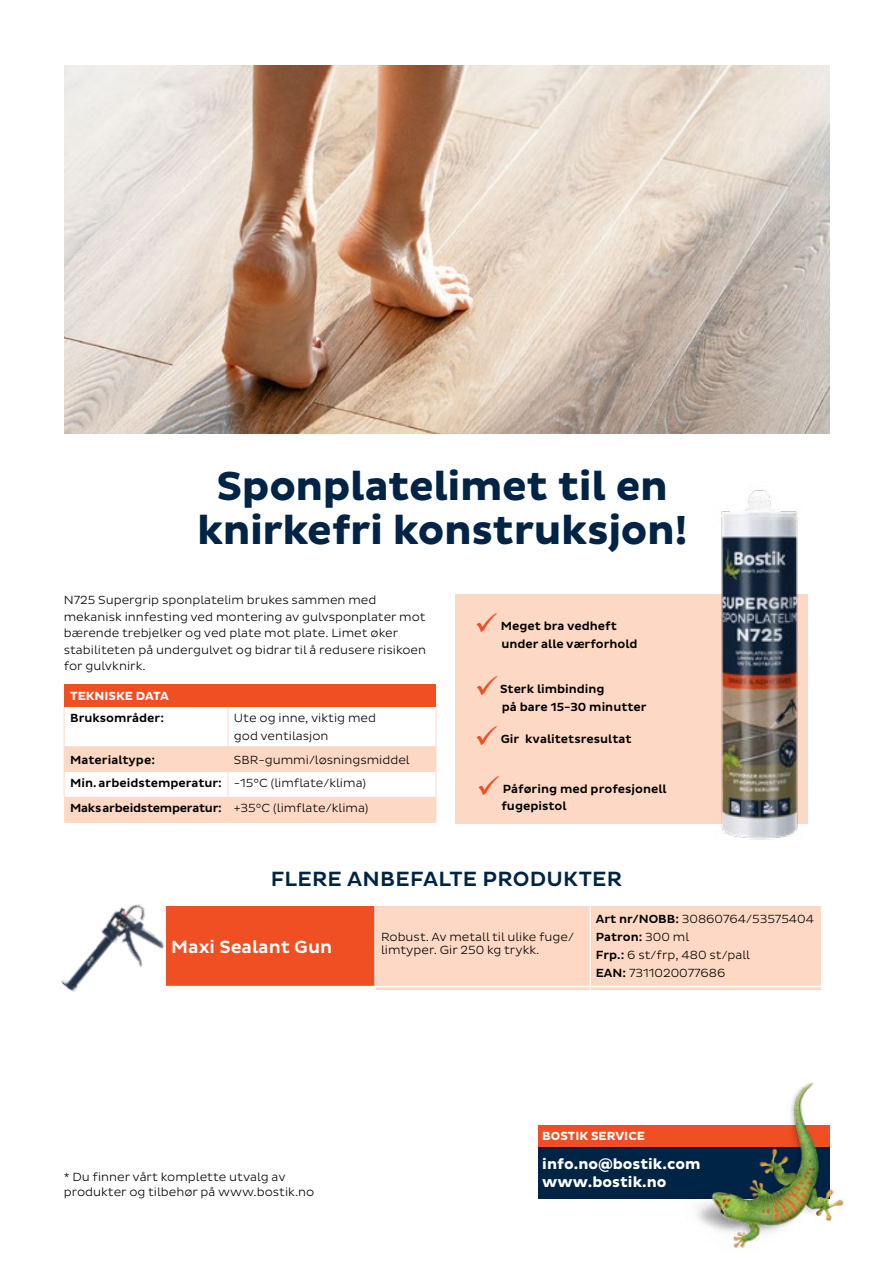
<style>
.page{position:relative;width:893px;height:1263px;background:#fff}
.page>*{position:absolute;margin:0;border:0;box-sizing:border-box;transform-origin:0 0}
.t1{font:700 41.25px/43.3px "Bostik";letter-spacing:-.01em;color:#002446;text-align:center}
.t2{font:500 21px "Bostik";letter-spacing:.01em;color:#002446}
.t3{font:500 18px "Bostik";color:#fff}
.t4{font:700 15px/17.9px "Bostik";color:#fff}
.t5{font:300 12px/18px "Bostik";color:#000}
.t6{font:500 12px/18px "Bostik";color:#000}
.t7{font:500 12px "Bostik";letter-spacing:-.02em;color:#000}
.t8{font:700 12px "Bostik";color:#fff}
.s1{font-weight:500}
.s2{font-weight:300}
.s3{color:#f04e23}
</style>
<div class="page">
<img style="left:64px;top:66px;width:765px;height:368px">
<img style="left:61px;top:904px;width:103px;height:88px">
<div style="left:455px;top:594px;width:353px;height:229px;background:#fdd8c4"></div>
<div style="left:64px;top:685px;width:372px;height:22px;background:#f04e23"></div>
<hr style="left:436px;top:707px;width:1px;height:39px;background:#fdd8c4">
<hr style="left:228px;top:822px;width:208px;height:1px;background:#fdd8c4">
<hr style="left:64px;top:707px;width:1px;height:39px;background:#fdd8c4">
<hr style="left:228px;top:707px;width:1px;height:39px;background:#fdd8c4">
<svg style="left:64px;top:746px;width:373px;height:76px"></svg>
<hr style="left:64px;top:822px;width:164px;height:1px;background:#fdd8c4">
<div style="left:165px;top:906px;width:210px;height:80px;background:#f04e23"></div>
<div style="left:376px;top:906px;width:445px;height:84px;background:#fdd8c4"></div>
<hr style="left:590px;top:906px;width:1px;height:80px;background:#fff">
<hr style="left:590px;top:986px;width:232px;height:1px;background:#fff">
<hr style="left:375px;top:986px;width:215px;height:1px;background:#fff">
<hr style="left:590px;top:987px;width:1px;height:81px;background:#fff">
<hr style="left:164px;top:906px;width:2px;height:80px;background:#fff">
<hr style="left:374px;top:906px;width:2px;height:80px;background:#fff">
<div style="left:538px;top:1125px;width:291px;height:22px;background:#f04e23"></div>
<div style="left:538px;top:1147px;width:291px;height:51px;background:#002446"></div>
<img style="left:683px;top:1082px;width:161px;height:166px">
<img style="left:713px;top:490px;width:92px;height:350px">
<h1 class="t1" style="left:197px;top:466px;width:492px">Sponplatelimet til en knirkefri konstruksjon!</h1>
<p class="t5" style="left:64px;top:592px;width:364px;line-height:16.5px">N725 Supergrip sponplatelim brukes sammen med mekanisk innfesting ved montering av gulvsponplater mot bærende trebjelker og ved plate mot plate. Limet øker stabiliteten på undergulvet og bidrar til å redusere risikoen for gulvknirk.</p>
<p class="t8" style="left:70px;top:689px;width:100px">TEKNISKE DATA</p>
<p class="t6" style="left:70px;top:709px;width:95px">Bruksområder:</p>
<p class="t5" style="left:234px;top:709px;width:144px">Ute og inne, viktig med god ventilasjon</p>
<p class="t6" style="left:70px;top:751px;width:86px">Materialtype:</p>
<p class="t5" style="left:70px;top:748px;width:341px;line-height:23.4px;text-indent:164px">SBR-gummi/løsningsmiddel<br><span class="s1">Min. arbeidstemperatur:</span> -15°C (limflate/klima)</p>
<p class="t7" style="left:70px;top:801px;width:300px">Maks arbeidstemperatur: <span class="s2">+35°C (limflate/klima)</span></p>
<p class="t6" style="left:501px;top:617px;width:138px;text-indent:-27px"><span class="s3">✓</span> Meget bra vedheft under alle værforhold</p>
<p class="t6" style="left:502px;top:680px;width:146px;text-indent:-27px"><span class="s3">✓</span> Sterk limbinding<br>på bare 15-30 minutter</p>
<p class="t6" style="left:474px;top:730px;width:159px"><span class="s3">✓</span> Gir kvalitetsresultat</p>
<p class="t6" style="left:501px;top:780px;width:167px;line-height:17.5px;text-indent:-25px"><span class="s3">✓</span> Påføring med profesjonell fugepistol</p>
<h2 class="t2" style="left:271px;top:866px;width:353px">FLERE ANBEFALTE PRODUKTER</h2>
<h3 class="t3" style="left:171px;top:936px;width:162px">Maxi Sealant Gun</h3>
<p class="t5" style="left:381px;top:930px;width:194px;line-height:13.5px">Robust. Av metall til ulike fuge/ limtyper. Gir 250 kg trykk.</p>
<p class="t5" style="left:596px;top:910px;width:220px"><span class="s1">Art nr/NOBB:</span> 30860764/53575404<br><span class="s1">Patron:</span> 300 ml<br><span class="s1">Frp.:</span> 6 st/frp, 480 st/pall<br><span class="s1">EAN:</span> 7311020077686</p>
<p class="t5" style="left:64px;top:1169px;width:252px;line-height:15px">* Du finner vårt komplette utvalg av produkter og tilbehør på www.bostik.no</p>
<p class="t8" style="left:542px;top:1128px;width:104px">BOSTIK SERVICE</p>
<p class="t4" style="left:542px;top:1155px;width:160px">info.no@bostik.com www.bostik.no</p>
</div>
